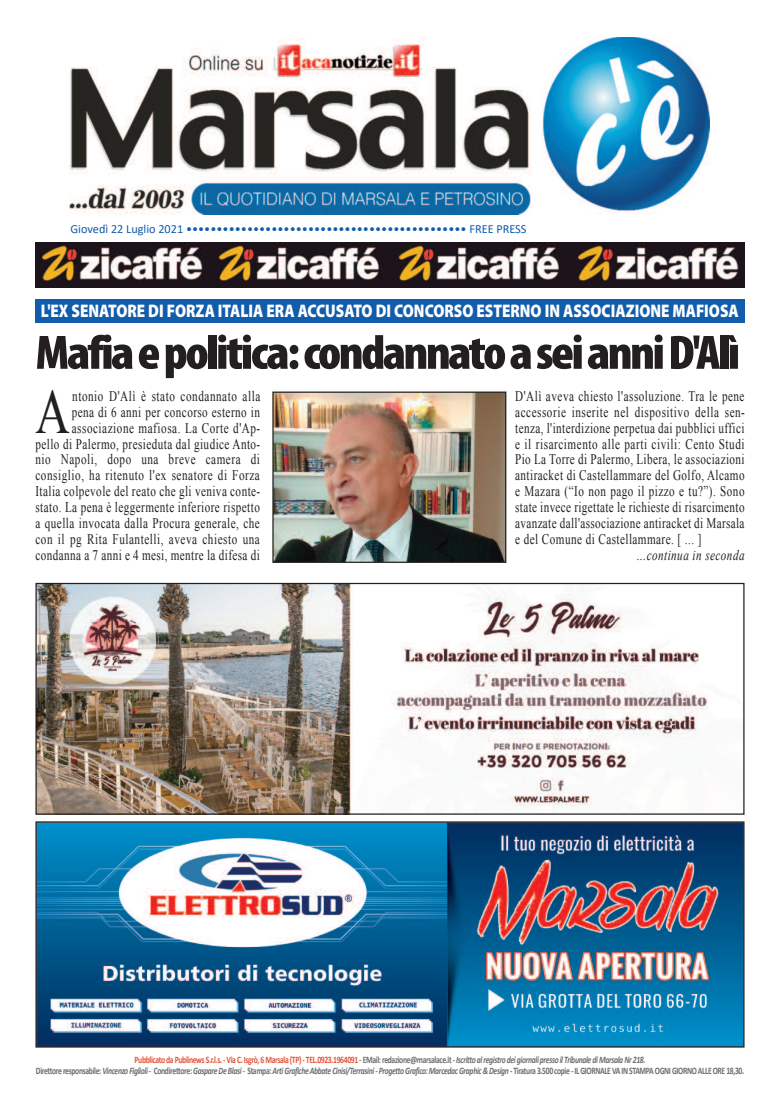
<style>
.page{position:relative;width:780px;height:1113px;background:#fff}
.page>*{position:absolute;margin:0;border:0;box-sizing:border-box;transform-origin:0 0}
.t1{font:62.62px "Times New Roman";color:#231f20;scale:.76 1}
.t2{font:900 condensed 48.62px "Myriad Pro";letter-spacing:-.05em;color:#231f20;scale:1.07 1}
.t3{font:900 18.25px "Myriad Pro";color:#fff;scale:.83 1}
.t4{font:14.62px/15.9px "Times New Roman";letter-spacing:.04em;color:#231f20;text-align:right;scale:.76 1}
.t5{font:italic 14.62px "Times New Roman";letter-spacing:.04em;color:#231f20;scale:.76 1}
.t6{font:12.38px "Calibri";color:#115cab}
.t7{font:italic 700 9.88px/11.1px "Calibri";letter-spacing:-.045em;color:#6c6d70;text-align:center;scale:.77 1}
.s1{font-style:normal;color:#e15438}
.s2{font-style:normal}
</style>
<div class="page">
<img style="left:70px;top:38px;width:639px;height:176px">
<img style="left:35px;top:242px;width:709px;height:46px">
<div style="left:35px;top:299px;width:709px;height:23px;background:#115cab"></div>
<img style="left:37px;top:823px;width:705px;height:222px">
<div style="left:35px;top:821px;width:709px;height:226px;border:1px solid #231f20"></div>
<img style="left:37px;top:585px;width:671px;height:227px">
<div style="left:35px;top:583px;width:709px;height:231px;border:1px solid #231f20"></div>
<img style="left:274px;top:393px;width:230px;height:168px">
<div style="left:272px;top:391px;width:234px;height:172px;border:1px solid #231f20"></div>
<p class="t6" style="left:71px;top:223px;width:457px">Giovedì 22 Luglio 2021 •••••••••••••••••••••••••••••••••••••••••••••• FREE PRESS</p>
<p class="t3" style="left:41px;top:304px;width:842px">L'EX SENATORE DI FORZA ITALIA ERA ACCUSATO DI CONCORSO ESTERNO IN ASSOCIAZIONE MAFIOSA</p>
<h2 class="t2" style="left:35px;top:335px;width:660px">Mafiaepolitica:condannatoaseianniD'Alì</h2>
<h1 class="t1" style="left:35px;top:377px;width:47px">A</h1>
<p class="t4" style="left:35px;top:388px;width:297px">ntonio D'Alì è stato condannato alla<br>pena di 6 anni per concorso esterno in associazione mafiosa. La Corte d'Ap-<br>pello di Palermo, presieduta dal giudice Anto&shy;nio Napoli, dopo una breve camera di consiglio, ha ritenuto l'ex senatore di Forza Italia colpevole del reato che gli veniva conte&shy;stato. La pena è leggermente inferiore rispetto a quella invocata dalla Procura generale, che con il pg Rita Fulantelli, aveva chiesto una condanna a 7 anni e 4 mesi, mentre la difesa di</p>
<p class="t4" style="left:515px;top:388px;width:304px;text-align:justify">D'Alì aveva chiesto l'assoluzione. Tra le pene accessorie inserite nel dispositivo della sen&shy;tenza, l'interdizione perpetua dai pubblici uffici e il risarcimento alle parti civili: Cento Studi Pio La Torre di Palermo, Libera, le associazioni antiracket di Castellammare del Golfo, Alcamo e Mazara (“Io non pago il pizzo e tu?”). Sono state invece rigettate le richieste di risarcimento avanzate dall'associazione antiracket di Marsala e del Comune di Castellammare. [ ... ]</p>
<p class="t5" style="left:637px;top:547px;width:143px">...continua in seconda</p>
<p class="t7" style="left:36px;top:1054px;width:921px"><span class="s1">Pubblicato da Publinews S.r.l.s. - Via C. Isgrò, 6 Marsala (TP) - TEL.0923.1964091</span> <span class="s2">- EMail: redazione@marsalace.it -</span> Iscritto al registro dei giornali presso il Tribunale di Marsala Nr 218.<br><span class="s2">Direttore responsabile:</span> Vincenzo Figlioli - <span class="s2">Condirettore:</span> Gaspare De Blasi - <span class="s2">Stampa:</span> Arti Grafiche Abbate Cinisi/Terrasini - Progetto Grafico: Marcedac Graphic &amp; Design - <span class="s2">Tiratura 3.500 copie - IL GIORNALE VA IN STAMPA OGNI GIORNO ALLE ORE 18,30.</span></p>
</div>
